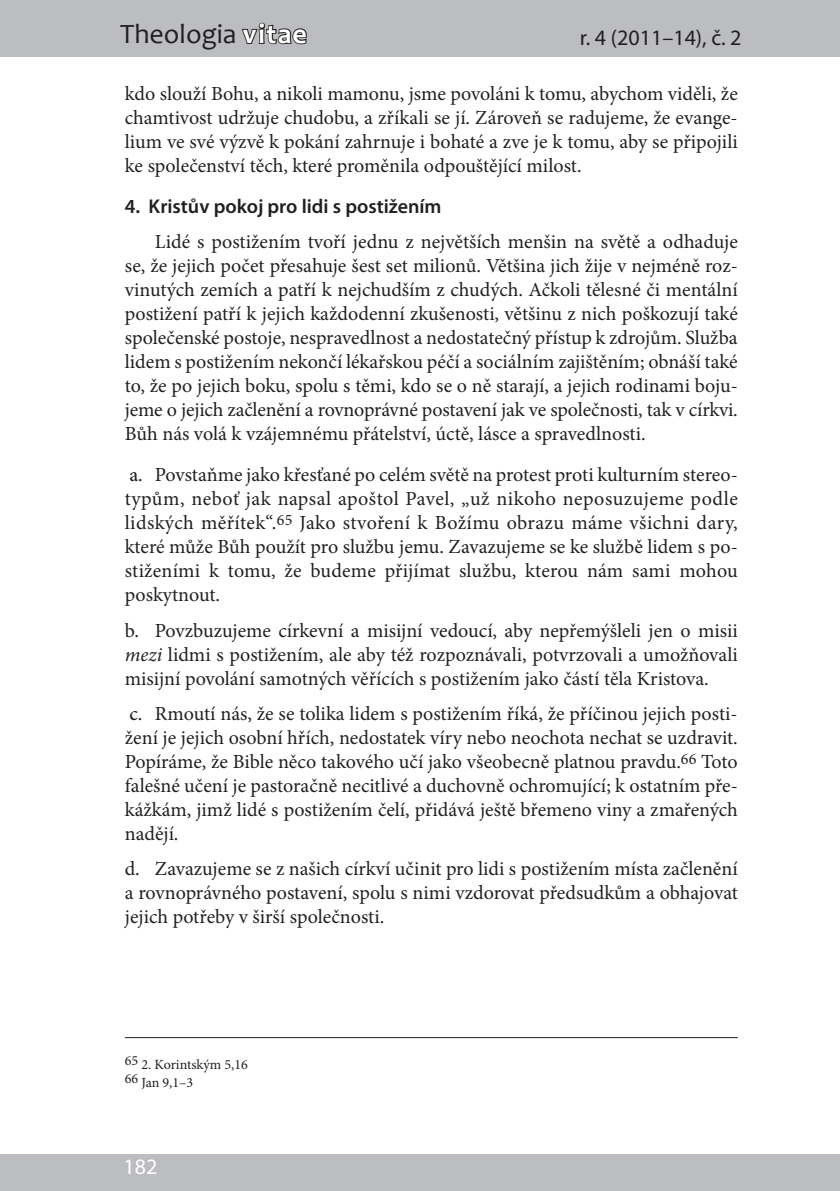
<style>
.page{position:relative;width:840px;height:1191px;background:#fff}
.page>*{position:absolute;margin:0;border:0;box-sizing:border-box;transform-origin:0 0}
.t1{font:28px "Candara";color:#231f20}
.t2{font:22px "Myriad Pro";color:#231f20}
.t3{font:22px "Myriad Pro";color:#fff}
.t4{font:20px/24px "Minion Pro";color:#231f20;text-align:justify}
.t5{font:600 20px "Myriad Pro";color:#231f20}
.t6{font:14px/18px "Minion Pro";color:#231f20}
.s1{font-weight:700;color:#fff}
.s2{font-weight:500}
.s3{font-style:italic}
</style>
<div class="page">
<hr style="left:125px;top:1037px;width:612px;height:1px;background:#231f20">
<div style="left:0;top:0;width:839px;height:57px;background:#bcbdc0"></div>
<svg style="left:242px;top:22px;width:65px;height:23px"></svg>
<div style="left:0;top:1154px;width:839px;height:37px;background:#bcbdc0"></div>
<h1 class="t1" style="left:120px;top:16px;width:188px">Theologia <span class="s1">vitae</span></h1>
<p class="t2" style="left:579px;top:24px;width:163px">r. 4 (2011–14), č. 2</p>
<p class="t4" style="left:125px;top:81px;width:614px">kdo slouží Bohu, a nikoli mamonu, jsme povoláni k tomu, abychom viděli, že chamtivost udržuje chudobu, a zříkali se jí. Zároveň se radujeme, že evange&shy;lium ve své výzvě k pokání zahrnuje i bohaté a zve je k tomu, aby se připojili ke společenství těch, které proměnila odpouštějící milost.</p>
<p class="t5" style="left:125px;top:193px;width:318px">4. Kristův pokoj pro lidi s postižením</p>
<p class="t4" style="left:125px;top:230px;width:614px;text-indent:30px">Lidé s postižením tvoří jednu z největších menšin na světě a odhaduje se, že jejich počet přesahuje šest set milionů. Většina jich žije v nejméně roz&shy;vinutých zemích a patří k nejchudším z chudých. Ačkoli tělesné či mentální postižení patří k jejich každodenní zkušenosti, většinu z nich poškozují také společenské postoje, nespravedlnost a nedostatečný přístup k zdrojům. Služba lidem s postižením nekončí lékařskou péčí a sociálním zajištěním; obnáší také to, že po jejich boku, spolu s těmi, kdo se o ně starají, a jejich rodinami boju&shy;jeme o jejich začlenění a rovnoprávné postavení jak ve společnosti, tak v církvi.<br>Bůh nás volá k vzájemnému přátelství, úctě, lásce a spravedlnosti.</p>
<p class="t4" style="left:125px;top:463px;width:614px"><span class="s2">a</span>. Povstaňme jako křesťané po celém světě na protest proti kulturním stereo&shy;typům, neboť jak napsal apoštol Pavel, „už nikoho neposuzujeme podle lidských měřítek“.<sup>65</sup> Jako stvoření k Božímu obrazu máme všichni dary, které může Bůh použít pro službu jemu. Zavazujeme se ke službě lidem s po&shy;stiženími k tomu, že budeme přijímat službu, kterou nám sami mohou poskytnout.</p>
<p class="t4" style="left:125px;top:618px;width:614px">b. Povzbuzujeme církevní a misijní vedoucí, aby nepřemýšleli jen o misii <span class="s3">mezi</span> lidmi s postižením, ale aby též rozpoznávali, potvrzovali a umožňovali misijní povolání samotných věřících s postižením jako částí těla Kristova.</p>
<p class="t4" style="left:125px;top:701px;width:614px"><span class="s2">c</span>. Rmoutí nás, že se tolika lidem s postižením říká, že příčinou jejich posti&shy;žení je jejich osobní hřích, nedostatek víry nebo neochota nechat se uzdravit.<br>Popíráme, že Bible něco takového učí jako všeobecně platnou pravdu.<sup>66</sup> Toto falešné učení je pastoračně necitlivé a duchovně ochromující; k ostatním pře&shy;kážkám, jimž lidé s postižením čelí, přidává ještě břemeno viny a zmařených nadějí.</p>
<p class="t4" style="left:125px;top:857px;width:614px">d. Zavazujeme se z našich církví učinit pro lidi s postižením místa začlenění a rovnoprávného postavení, spolu s nimi vzdorovat předsudkům a obhajovat jejich potřeby v širší společnosti.</p>
<p class="t6" style="left:125px;top:1055px;width:124px">65 2. Korintským 5,16<br>66 Jan 9,1–3</p>
<p class="t3" style="left:123px;top:1152px;width:35px">182</p>
</div>
